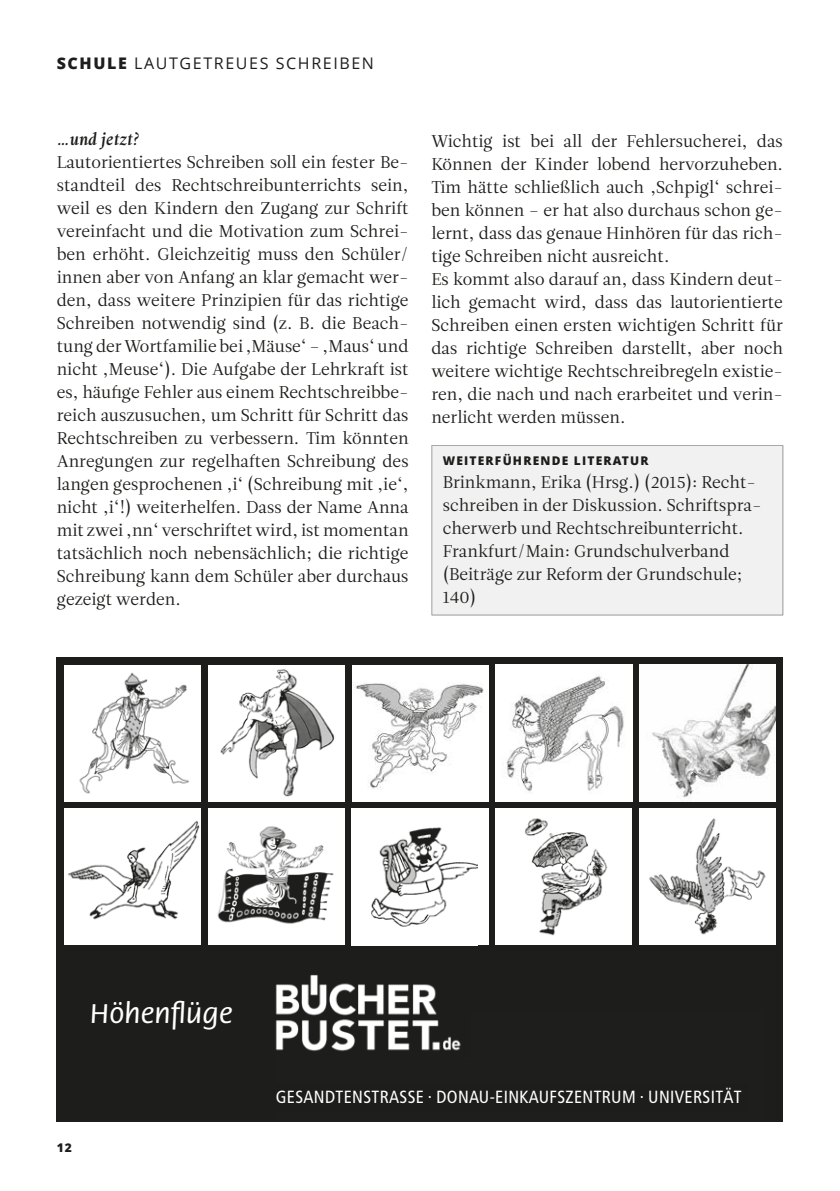
<style>
.page{position:relative;width:840px;height:1191px;background:#fff}
.page>*{position:absolute;margin:0;border:0;box-sizing:border-box;transform-origin:0 0}
.t1{font:500 29.8px "Flora";color:#fff}
.t2{font:condensed 17.6px "Frutiger";letter-spacing:.02em;color:#fff}
.t3{font:17px/23px "Leitura Roman 1";color:#1d1d1b}
.t4{font:17px "Leitura Italic 3";color:#1d1d1b}
.t5{font:16px "Open Sans";letter-spacing:.1em;color:#1d1d1b}
.t6{font:800 12px "Open Sans";letter-spacing:.1em;color:#1d1d1b}
.s1{font-weight:800}
</style>
<div class="page">
<div style="left:431px;top:445px;width:351px;height:170px;background:#f1f1f1"></div>
<div style="left:57px;top:657px;width:725px;height:464px;background:#1d1d1b"></div>
<div style="left:64px;top:665px;width:136px;height:136px;background:#fff"></div>
<img style="left:79px;top:672px;width:110px;height:122px">
<div style="left:208px;top:665px;width:136px;height:136px;background:#fff"></div>
<img style="left:220px;top:669px;width:115px;height:128px">
<div style="left:351px;top:665px;width:137px;height:136px;background:#fff"></div>
<img style="left:354px;top:682px;width:130px;height:107px">
<img style="left:495px;top:665px;width:136px;height:136px">
<img style="left:639px;top:665px;width:136px;height:136px">
<div style="left:64px;top:808px;width:136px;height:137px;background:#fff"></div>
<img style="left:68px;top:821px;width:132px;height:99px">
<div style="left:208px;top:808px;width:136px;height:137px;background:#fff"></div>
<img style="left:217px;top:826px;width:117px;height:98px">
<div style="left:351px;top:808px;width:137px;height:137px;background:#fff"></div>
<img style="left:371px;top:827px;width:106px;height:100px">
<div style="left:495px;top:808px;width:136px;height:137px;background:#fff"></div>
<img style="left:524px;top:818px;width:84px;height:118px">
<div style="left:639px;top:808px;width:136px;height:137px;background:#fff"></div>
<img style="left:649px;top:818px;width:117px;height:117px">
<img style="left:275px;top:975px;width:186px;height:76px">
<p class="t5" style="left:57px;top:52px;width:318px"><span class="s1">SCHULE</span> LAUTGETREUES SCHREIBEN</p>
<p class="t4" style="left:57px;top:129px;width:84px">…und jetzt?</p>
<p class="t3" style="left:57px;top:151px;width:353px;text-align:justify">Lautorientiertes Schreiben soll ein fester Be&shy;standteil des Rechtschreibunterrichts sein, weil es den Kindern den Zugang zur Schrift vereinfacht und die Motivation zum Schrei&shy;ben erhöht. Gleichzeitig muss den Schüler/ innen aber von Anfang an klar gemacht wer&shy;den, dass weitere Prinzipien für das richtige Schreiben notwendig sind (z. B. die Beach&shy;tung der Wortfamilie bei ‚Mäuse‘ – ‚Maus‘ und nicht ‚Meuse‘). Die Aufgabe der Lehrkraft ist es, häufige Fehler aus einem Rechtschreibbe&shy;reich auszusuchen, um Schritt für Schritt das Rechtschreiben zu verbessern. Tim könnten Anregungen zur regelhaften Schreibung des langen gesprochenen ‚i‘ (Schreibung mit ‚ie‘, nicht ‚i‘!) weiterhelfen. Dass der Name Anna mit zwei ‚nn‘ verschriftet wird, ist momentan tatsächlich noch nebensächlich; die richtige Schreibung kann dem Schüler aber durchaus gezeigt werden.</p>
<p class="t3" style="left:431px;top:130px;width:353px">Wichtig ist bei all der Fehlersucherei, das Können der Kinder lobend hervorzuheben.<br>Tim hätte schließlich auch ‚Schpigl‘ schrei&shy;ben können – er hat also durchaus schon ge&shy;lernt, dass das genaue Hinhören für das rich&shy;tige Schreiben nicht ausreicht.<br>Es kommt also darauf an, dass Kindern deut&shy;lich gemacht wird, dass das lautorientierte Schreiben einen ersten wichtigen Schritt für das richtige Schreiben darstellt, aber noch weitere wichtige Rechtschreibregeln existie&shy;ren, die nach und nach erarbeitet und verin&shy;nerlicht werden müssen.</p>
<p class="t6" style="left:442px;top:451px;width:207px">WEITERFÜHRENDE LITERATUR</p>
<p class="t3" style="left:442px;top:471px;width:320px">Brinkmann, Erika (Hrsg.) (2015): Recht&shy;schreiben in der Diskussion. Schriftspra&shy;cherwerb und Rechtschreibunterricht.<br>Frankfurt/Main: Grundschulverband (Beiträge zur Reform der Grundschule; 140)</p>
<h1 class="t1" style="left:90px;top:997px;width:144px">Höhenflüge</h1>
<p class="t6" style="left:57px;top:1138px;width:17px">12</p>
<p class="t2" style="left:275px;top:1086px;width:467px">GESANDTENSTRASSE DONAU-EINKAUFSZENTRUM . UNIVERSITÄT</p>
<p class="t2" style="left:427px;top:1081px;width:6px">.</p>
</div>
